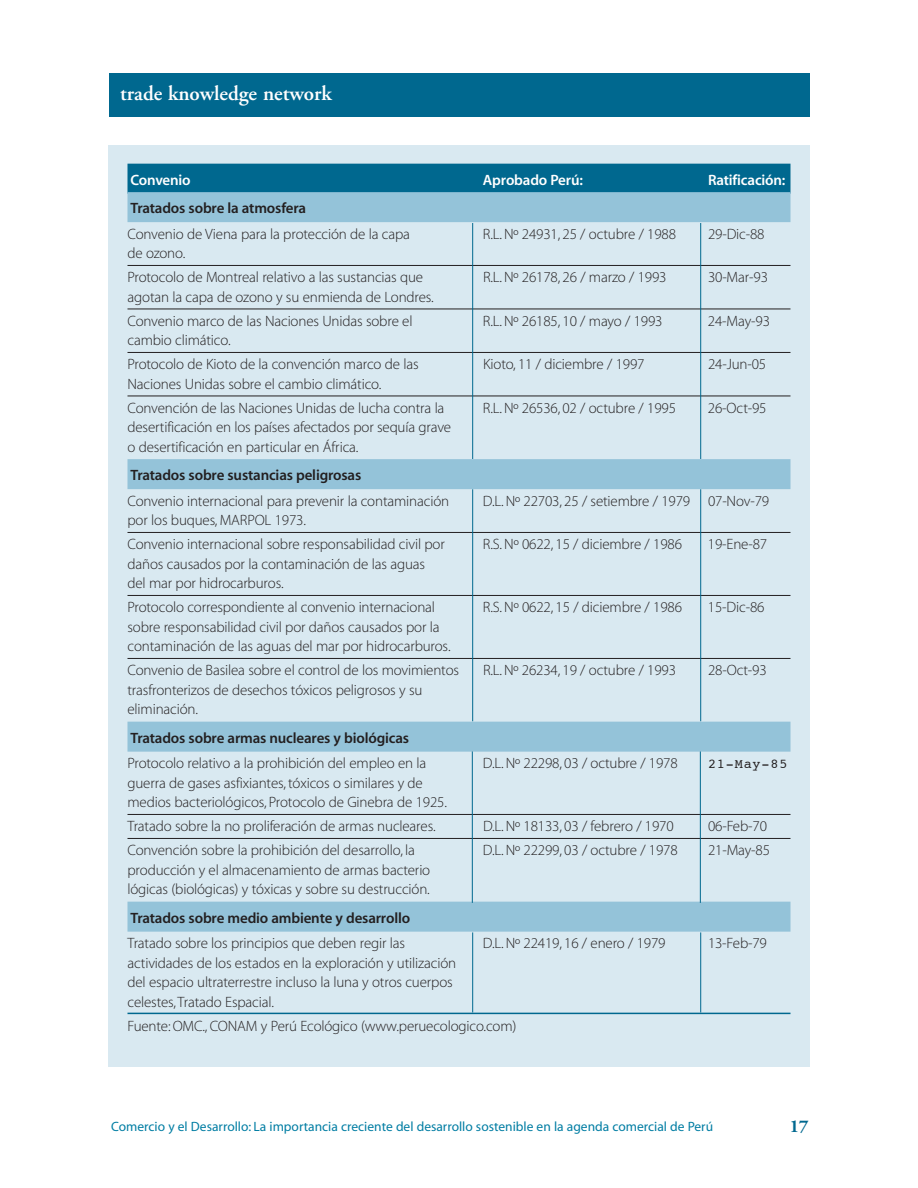
<style>
.page{position:relative;width:918px;height:1188px;background:#fff}
.page>*{position:absolute;margin:0;border:0;box-sizing:border-box;transform-origin:0 0}
.t1{font:600 21px "Adobe Garamond";color:#fff}
.t2{font:700 18px "Adobe Garamond";color:#00688f}
.t3{font:15px/19.5px "Myriad MM 215 600";letter-spacing:-.01em;color:#231f20}
.t4{font:15px "Myriad MM 565 600";letter-spacing:-.01em;color:#231f20}
.t5{font:15px "Myriad MM 565 600";letter-spacing:-.01em;color:#fff}
.t6{font:13.5px "Myriad MM 400 600";color:#007da3}
.t7{font:13.5px "Courier";letter-spacing:.06em;color:#231f20}
</style>
<div class="page">
<div style="left:108px;top:145px;width:702px;height:921px;background:#d9e9f1"></div>
<div style="left:128px;top:164px;width:662px;height:30px;background:#00688f"></div>
<div style="left:128px;top:192px;width:662px;height:30px;background:#94c3d9"></div>
<hr style="left:128px;top:265px;width:662px;height:1px;background:#231f20">
<hr style="left:128px;top:309px;width:662px;height:1px;background:#231f20">
<hr style="left:128px;top:352px;width:662px;height:1px;background:#231f20">
<hr style="left:128px;top:396px;width:662px;height:1px;background:#231f20">
<div style="left:128px;top:459px;width:662px;height:30px;background:#94c3d9"></div>
<hr style="left:128px;top:532px;width:662px;height:1px;background:#231f20">
<hr style="left:128px;top:595px;width:662px;height:1px;background:#231f20">
<hr style="left:128px;top:658px;width:662px;height:1px;background:#231f20">
<div style="left:128px;top:722px;width:662px;height:30px;background:#94c3d9"></div>
<hr style="left:128px;top:814px;width:662px;height:1px;background:#231f20">
<hr style="left:128px;top:838px;width:662px;height:1px;background:#231f20">
<div style="left:128px;top:902px;width:662px;height:30px;background:#94c3d9"></div>
<hr style="left:128px;top:1013px;width:662px;height:1px;background:#00688f">
<div style="left:110px;top:74px;width:700px;height:43px;background:#00688f"></div>
<hr style="left:472px;top:223px;width:1px;height:236px;background:#00688f">
<hr style="left:700px;top:223px;width:1px;height:236px;background:#00688f">
<hr style="left:472px;top:489px;width:1px;height:232px;background:#00688f">
<hr style="left:700px;top:489px;width:1px;height:232px;background:#00688f">
<hr style="left:472px;top:751px;width:1px;height:152px;background:#00688f">
<hr style="left:700px;top:751px;width:1px;height:152px;background:#00688f">
<hr style="left:472px;top:932px;width:1px;height:80px;background:#00688f">
<hr style="left:700px;top:932px;width:1px;height:80px;background:#00688f">
<h1 class="t1" style="left:120px;top:85px;width:213px">trade knowledge network</h1>
<p class="t5" style="left:130px;top:174px;width:62px">Convenio</p>
<p class="t5" style="left:483px;top:174px;width:101px">Aprobado Perú:</p>
<p class="t5" style="left:708px;top:174px;width:79px">Ratificación:</p>
<p class="t4" style="left:130px;top:202px;width:177px">Tratados sobre la atmosfera</p>
<p class="t3" style="left:128px;top:225px;width:284px">Convenio de Viena para la protección de la capa</p>
<p class="t3" style="left:483px;top:225px;width:195px">R.L. Nº 24931, 25 / octubre / 1988</p>
<p class="t3" style="left:708px;top:225px;width:58px">29-Dic-88</p>
<p class="t3" style="left:128px;top:243px;width:297px;line-height:24px">de ozono.<br>Protocolo de Montreal relativo a las sustancias que</p>
<p class="t3" style="left:483px;top:269px;width:185px">R.L. Nº 26178, 26 / marzo / 1993</p>
<p class="t3" style="left:708px;top:269px;width:62px">30-Mar-93</p>
<p class="t3" style="left:128px;top:286px;width:308px;line-height:24px">agotan la capa de ozono y su enmienda de Londres.<br>Convenio marco de las Naciones Unidas sobre el</p>
<p class="t3" style="left:128px;top:330px;width:293px;line-height:24px">cambio climático.<br>Protocolo de Kioto de la convención marco de las</p>
<p class="t3" style="left:128px;top:373px;width:318px;line-height:24px">Naciones Unidas sobre el cambio climático.<br>Convención de las Naciones Unidas de lucha contra la</p>
<p class="t3" style="left:483px;top:312px;width:181px">R.L. Nº 26185, 10 / mayo / 1993</p>
<p class="t3" style="left:708px;top:312px;width:64px">24-May-93</p>
<p class="t3" style="left:483px;top:356px;width:163px">Kioto, 11 / diciembre / 1997</p>
<p class="t3" style="left:708px;top:356px;width:60px">24-Jun-05</p>
<p class="t3" style="left:483px;top:399px;width:195px">R.L. Nº 26536, 02 / octubre / 1995</p>
<p class="t3" style="left:708px;top:399px;width:60px">26-Oct-95</p>
<p class="t3" style="left:128px;top:419px;width:325px">desertificación en los países afectados por sequía grave o desertificación en particular en África.</p>
<p class="t4" style="left:130px;top:469px;width:232px">Tratados sobre sustancias peligrosas</p>
<p class="t3" style="left:128px;top:492px;width:323px">Convenio internacional para prevenir la contaminación</p>
<p class="t3" style="left:483px;top:492px;width:288px">D.L. Nº 22703, 25 / setiembre / 1979 07-Nov-79</p>
<p class="t3" style="left:128px;top:510px;width:319px;line-height:24px">por los buques, MARPOL 1973.<br>Convenio internacional sobre responsabilidad civil por</p>
<p class="t3" style="left:483px;top:536px;width:201px">R.S. Nº 0622, 15 / diciembre / 1986</p>
<p class="t3" style="left:708px;top:536px;width:61px">19-Ene-87</p>
<p class="t3" style="left:128px;top:555px;width:299px">daños causados por la contaminación de las aguas del mar por hidrocarburos.</p>
<p class="t3" style="left:128px;top:599px;width:309px">Protocolo correspondiente al convenio internacional</p>
<p class="t3" style="left:483px;top:599px;width:201px">R.S. Nº 0622, 15 / diciembre / 1986</p>
<p class="t3" style="left:708px;top:599px;width:58px">15-Dic-86</p>
<p class="t3" style="left:128px;top:618px;width:325px">sobre responsabilidad civil por daños causados por la contaminación de las aguas del mar por hidrocarburos.</p>
<p class="t3" style="left:128px;top:662px;width:333px">Convenio de Basilea sobre el control de los movimientos</p>
<p class="t3" style="left:483px;top:662px;width:195px">R.L. Nº 26234, 19 / octubre / 1993</p>
<p class="t3" style="left:708px;top:662px;width:60px">28-Oct-93</p>
<p class="t3" style="left:128px;top:681px;width:297px">trasfronterizos de desechos tóxicos peligrosos y su eliminación.</p>
<p class="t4" style="left:130px;top:732px;width:280px">Tratados sobre armas nucleares y biológicas</p>
<p class="t3" style="left:128px;top:755px;width:300px">Protocolo relativo a la prohibición del empleo en la</p>
<p class="t3" style="left:483px;top:755px;width:196px">D.L. Nº 22298, 03 / octubre / 1978</p>
<p class="t7" style="left:708px;top:758px;width:81px">21-May-85</p>
<p class="t3" style="left:128px;top:774px;width:321px">guerra de gases asfixiantes, tóxicos o similares y de medios bacteriológicos, Protocolo de Ginebra de 1925.</p>
<p class="t3" style="left:128px;top:818px;width:310px">Tratado sobre la no proliferación de armas nucleares.</p>
<p class="t3" style="left:483px;top:818px;width:192px">D.L. Nº 18133, 03 / febrero / 1970</p>
<p class="t3" style="left:708px;top:818px;width:60px">06-Feb-70</p>
<p class="t3" style="left:128px;top:842px;width:289px">Convención sobre la prohibición del desarrollo, la</p>
<p class="t3" style="left:483px;top:842px;width:196px">D.L. Nº 22299, 03 / octubre / 1978</p>
<p class="t3" style="left:708px;top:842px;width:64px">21-May-85</p>
<p class="t3" style="left:128px;top:861px;width:304px">producción y el almacenamiento de armas bacterio lógicas (biológicas) y tóxicas y sobre su destrucción.</p>
<p class="t4" style="left:130px;top:912px;width:281px">Tratados sobre medio ambiente y desarrollo</p>
<p class="t3" style="left:128px;top:935px;width:279px">Tratado sobre los principios que deben regir las</p>
<p class="t3" style="left:483px;top:935px;width:184px">D.L. Nº 22419, 16 / enero / 1979</p>
<p class="t3" style="left:708px;top:935px;width:60px">13-Feb-79</p>
<p class="t3" style="left:128px;top:954px;width:330px">actividades de los estados en la exploración y utilización del espacio ultraterrestre incluso la luna y otros cuerpos celestes,Tratado Espacial.</p>
<p class="t3" style="left:128px;top:1017px;width:390px">Fuente:OMC., CONAM y Perú Ecológico (www.peruecologico.com)</p>
<p class="t6" style="left:111px;top:1122px;width:603px">Comercio y el Desarrollo: La importancia creciente del desarrollo sostenible en la agenda comercial de Perú</p>
<p class="t2" style="left:790px;top:1119px;width:20px">17</p>
</div>
